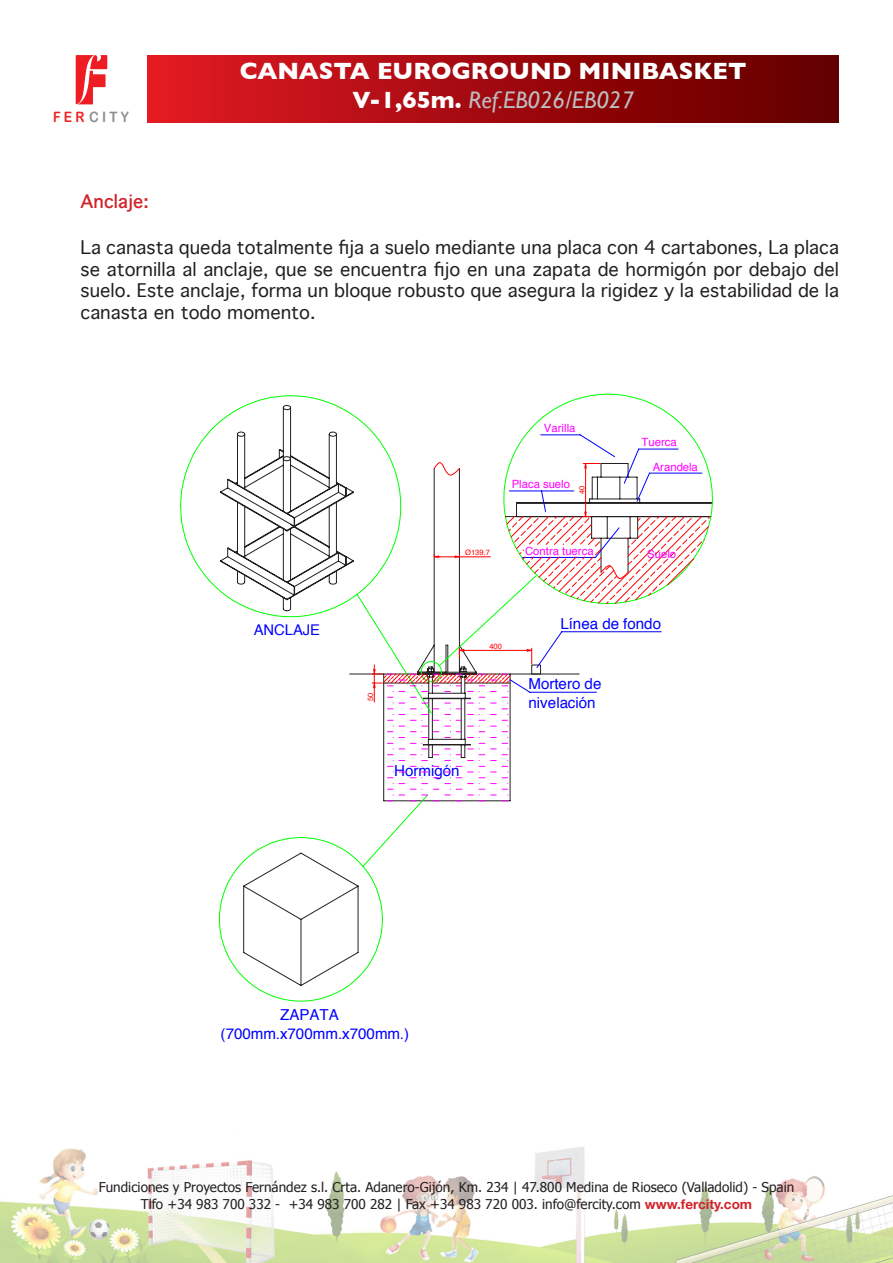
<style>
.page{position:relative;width:893px;height:1263px;background:#fff}
.page>*{position:absolute;margin:0;border:0;box-sizing:border-box;transform-origin:0 0}
.t1{font:700 24px "Gill Sans";color:#fff}
.t2{font:italic 24px "Gill Sans";color:#bcbdc0}
.t3{font:18px/21.6px "Thonburi";color:#231f20;text-align:justify}
.t4{font:700 18px "Thonburi";color:#d1232a}
.t5{font:15.15px/18.5px "Helvetica";color:#00f}
.t6{font:14.7px "Helvetica";color:#00f}
.t7{font:14.4px "Arial Rounded MT Bold";color:#8d8f92;scale:.91 1}
.t8{font:13.5px "Tahoma";color:#231f20}
.t9{font:11.4px/24px "Helvetica";color:#f0f}
.t10{font:7.5px "Helvetica";color:#f00}
.s1{color:#ee2323}
.s2{font-weight:700;font-style:normal;color:#fff}
.s3{font-family:"Helvetica Neue";font-weight:700;color:#d1232a}
</style>
<div class="page">
<img style="left:0;top:1001px;width:893px;height:262px">
<div style="left:147px;top:55px;width:692px;height:68px;background:linear-gradient(to right,#e31923,#600000)"></div>
<svg style="left:76px;top:55px;width:31px;height:49px"></svg>
<svg style="left:180px;top:396px;width:156px;height:195px"></svg>
<svg style="left:219px;top:576px;width:292px;height:425px"></svg>
<svg style="left:504px;top:394px;width:209px;height:210px"></svg>
<hr style="left:459px;top:557px;width:31px;height:1px;background:#f00">
<svg style="left:220px;top:405px;width:241px;height:278px"></svg>
<svg style="left:349px;top:631px;width:312px;height:170px"></svg>
<p class="t7" style="left:53px;top:109px;width:85px"><span class="s1">F E R</span>C I TY</p>
<p class="t1" style="left:240px;top:57px;width:508px">CANASTA EUROGROUND MINIBASKET</p>
<p class="t2" style="left:352px;top:86px;width:283px"><span class="s2">V-1,65m.</span> Ref.EB026/EB027</p>
<p class="t4" style="left:81px;top:187px;width:70px">Anclaje:</p>
<p class="t3" style="left:81px;top:237px;width:760px">La canasta queda totalmente fija a suelo mediante una placa con 4 cartabones, La placa se atornilla al anclaje, que se encuentra fijo en una zapata de hormigón por debajo del suelo. Este anclaje, forma un bloque robusto que asegura la rigidez y la estabilidad de la canasta en todo momento.</p>
<p class="t6" style="left:254px;top:619px;width:68px">ANCLAJE</p>
<p class="t10" style="left:465px;top:546px;width:26px">Ø139,7</p>
<p class="t9" style="left:544px;top:417px;width:33px">Varilla</p>
<p class="t9" style="left:512px;top:473px;width:60px">Placa suelo</p>
<p class="t10" style="left:576px;top:494px;width:10px;rotate:-90deg">40</p>
<p class="t9" style="left:653px;top:431px;width:47px;text-indent:-11px">Tuerca<br>Arandela</p>
<p class="t9" style="left:525px;top:539px;width:70px">Contra tuerca</p>
<p class="t9" style="left:647px;top:542px;width:30px">Suelo</p>
<p class="t10" style="left:365px;top:701px;width:10px;rotate:-90deg">50</p>
<p class="t5" style="left:394px;top:761px;width:67px">Hormigón</p>
<p class="t10" style="left:489px;top:641px;width:14px">400</p>
<p class="t5" style="left:560px;top:615px;width:102px">Línea de fondo</p>
<p class="t5" style="left:528px;top:675px;width:74px">Mortero de nivelación</p>
<p class="t5" style="left:220px;top:1006px;width:190px;text-indent:60px">ZAPATA (700mm.x700mm.x700mm.)</p>
<p class="t8" style="left:99px;top:1178px;width:697px">Fundiciones y Proyectos Fernández s.l. Crta. Adanero-Gijón, Km. 234 | 47.800 Medina de Rioseco (Valladolid) - Spain</p>
<p class="t8" style="left:141px;top:1194px;width:613px">Tlfo +34 983 700 332 - +34 983 700 282 | Fax +34 983 720 003. info@fercity.com <span class="s3">www.fercity.com</span></p>
</div>
